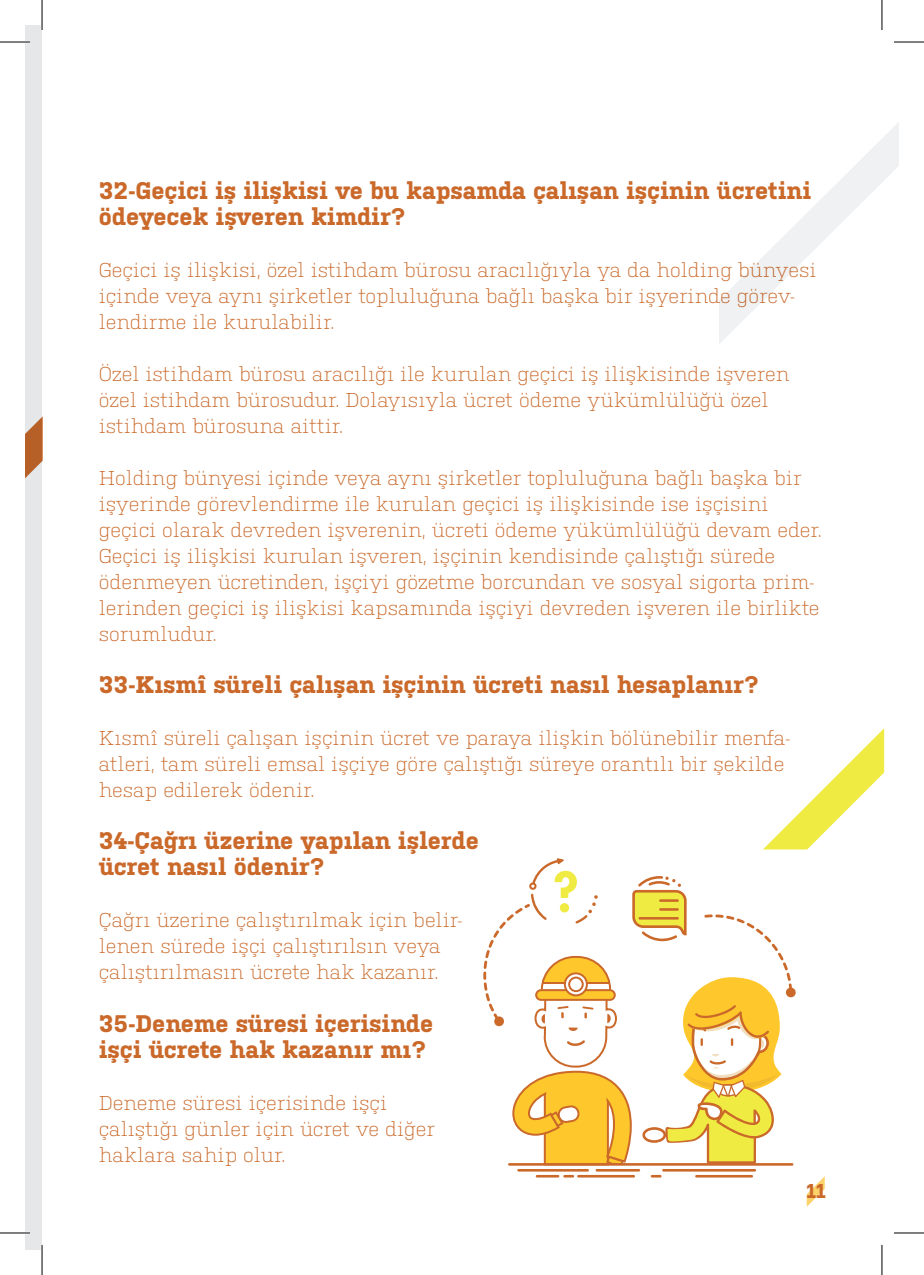
<style>
.page{position:relative;width:924px;height:1275px;background:#fff}
.page>*{position:absolute;margin:0;border:0;box-sizing:border-box;transform-origin:0 0}
.t1{font:700 24px/26px "Kulturista";color:#ca692a}
.t2{font:300 20px/26px "Kulturista";color:#ca692a}
.t3{font:700 20px "Kulturista";color:#ca692a}
</style>
<div class="page">
<svg style="left:806px;top:1177px;width:18px;height:29px"></svg>
<div style="left:25px;top:25px;width:17px;height:1225px;background:#e6e7e9"></div>
<hr style="left:517px;top:1169px;width:71px;height:2px;background:#ca692a">
<hr style="left:577px;top:1175px;width:57px;height:2px;background:#ca692a">
<hr style="left:694px;top:1175px;width:58px;height:2px;background:#ca692a">
<svg style="left:563px;top:1175px;width:11px;height:2px"></svg>
<svg style="left:650px;top:1175px;width:11px;height:2px"></svg>
<hr style="left:535px;top:1175px;width:24px;height:2px;background:#ca692a">
<hr style="left:595px;top:1169px;width:44px;height:2px;background:#ca692a">
<hr style="left:662px;top:1169px;width:93px;height:2px;background:#ca692a">
<svg style="left:483px;top:858px;width:312px;height:307px"></svg>
<svg style="left:25px;top:416px;width:18px;height:63px"></svg>
<svg style="left:763px;top:729px;width:120px;height:120px"></svg>
<svg style="left:719px;top:25px;width:179px;height:319px"></svg>
<hr style="left:0;top:41px;width:30px;height:2px;background:#fff">
<hr style="left:893px;top:41px;width:30px;height:2px;background:#fff">
<hr style="left:0;top:1231px;width:30px;height:3px;background:#fff">
<hr style="left:41px;top:0;width:2px;height:30px;background:#fff">
<hr style="left:41px;top:1245px;width:2px;height:30px;background:#fff">
<hr style="left:880px;top:0;width:2px;height:30px;background:#fff">
<hr style="left:0;top:42px;width:30px;height:1px;background:#000">
<hr style="left:893px;top:42px;width:30px;height:1px;background:#000">
<hr style="left:0;top:1232px;width:30px;height:1px;background:#000">
<hr style="left:893px;top:1232px;width:30px;height:1px;background:#000">
<hr style="left:42px;top:0;width:1px;height:30px;background:#000">
<hr style="left:42px;top:1245px;width:1px;height:30px;background:#000">
<hr style="left:881px;top:0;width:1px;height:30px;background:#000">
<hr style="left:881px;top:1245px;width:1px;height:30px;background:#000">
<p class="t1" style="left:99px;top:178px;width:713px">32-Geçici iş ilişkisi ve bu kapsamda çalışan işçinin ücretini ödeyecek işveren kimdir?</p>
<p class="t2" style="left:99px;top:256px;width:719px">Geçici iş ilişkisi, özel istihdam bürosu aracılığıyla ya da holding bünyesi içinde veya aynı şirketler topluluğuna bağlı başka bir işyerinde görev&shy;lendirme ile kurulabilir.</p>
<p class="t2" style="left:99px;top:360px;width:692px">Özel istihdam bürosu aracılığı ile kurulan geçici iş ilişkisinde işveren özel istihdam bürosudur. Dolayısıyla ücret ödeme yükümlülüğü özel istihdam bürosuna aittir.</p>
<p class="t2" style="left:99px;top:464px;width:724px">Holding bünyesi içinde veya aynı şirketler topluluğuna bağlı başka bir işyerinde görevlendirme ile kurulan geçici iş ilişkisinde ise işçisini geçici olarak devreden işverenin, ücreti ödeme yükümlülüğü devam eder.<br>Geçici iş ilişkisi kurulan işveren, işçinin kendisinde çalıştığı sürede ödenmeyen ücretinden, işçiyi gözetme borcundan ve sosyal sigorta prim&shy;lerinden geçici iş ilişkisi kapsamında işçiyi devreden işveren ile birlikte sorumludur.</p>
<p class="t1" style="left:99px;top:672px;width:661px">33-Kısmî süreli çalışan işçinin ücreti nasıl hesaplanır?</p>
<p class="t2" style="left:99px;top:724px;width:692px">Kısmî süreli çalışan işçinin ücret ve paraya ilişkin bölünebilir menfa&shy;atleri, tam süreli emsal işçiye göre çalıştığı süreye orantılı bir şekilde hesap edilerek ödenir.</p>
<p class="t1" style="left:99px;top:828px;width:381px">34-Çağrı üzerine yapılan işlerde ücret nasıl ödenir?</p>
<p class="t2" style="left:99px;top:906px;width:365px">Çağrı üzerine çalıştırılmak için belir&shy;lenen sürede işçi çalıştırılsın veya çalıştırılmasın ücrete hak kazanır.</p>
<p class="t1" style="left:99px;top:1010px;width:336px">35-Deneme süresi içerisinde işçi ücrete hak kazanır mı?</p>
<p class="t2" style="left:99px;top:1088px;width:337px">Deneme süresi içerisinde işçi çalıştığı günler için ücret ve diğer haklara sahip olur.</p>
<p class="t3" style="left:806px;top:1179px;width:21px">11</p>
</div>
